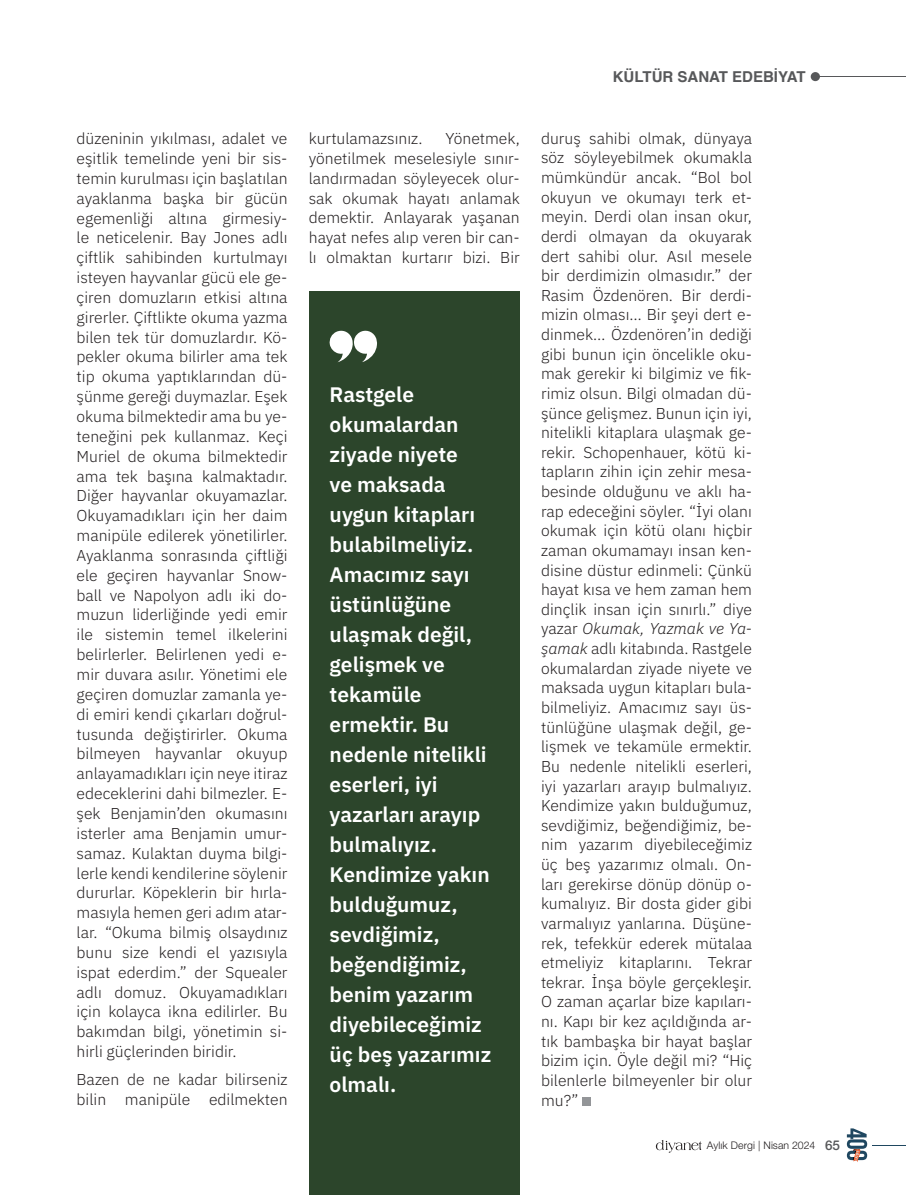
<style>
.page{position:relative;width:906px;height:1195px;background:#fff}
.page>*{position:absolute;margin:0;border:0;box-sizing:border-box;transform-origin:0 0}
.t1{font:600 21px/30px "IBM Plex Sans";color:#fff}
.t2{font:300 15.75px/19.6px "IBM Plex Sans";color:#231f20;text-align:justify}
.t3{font:700 15px "Helvetica";color:#57585a}
.t4{font:300 10.5px "Helvetica Neue LT Pro";color:#231f20}
.s1{font-style:italic}
.s2{font-weight:500;font-size:13.5px;color:#57585a}
</style>
<div class="page">
<div style="left:309px;top:291px;width:211px;height:904px;background:#2c452b"></div>
<svg style="left:329px;top:330px;width:48px;height:32px"></svg>
<div style="left:582px;top:1097px;width:8px;height:9px;background:#939598"></div>
<hr style="left:820px;top:76px;width:86px;height:1px;background:#57585a">
<div style="left:810px;top:72px;width:10px;height:9px;background:#57585a;border-radius:50%"></div>
<svg style="left:656px;top:1140px;width:46px;height:13px"></svg>
<svg style="left:847px;top:1128px;width:20px;height:34px"></svg>
<hr style="left:872px;top:1145px;width:34px;height:1px;background:#1f4760">
<p class="t2" style="left:77px;top:127px;width:212px">düzeninin yıkılması, adalet ve eşitlik temelinde yeni bir sis&shy;temin kurulması için başlatılan ayaklanma başka bir gücün egemenliği altına girmesiy&shy;le neticelenir. Bay Jones adlı çiftlik sahibinden kurtulmayı isteyen hayvanlar gücü ele ge&shy;çiren domuzların etkisi altına girerler. Çiftlikte okuma yazma bilen tek tür domuzlardır. Kö&shy;pekler okuma bilirler ama tek tip okuma yaptıklarından dü&shy;şünme gereği duymazlar. Eşek okuma bilmektedir ama bu ye&shy;teneğini pek kullanmaz. Keçi Muriel de okuma bilmektedir ama tek başına kalmaktadır.<br>Diğer hayvanlar okuyamazlar.<br>Okuyamadıkları için her daim manipüle edilerek yönetilirler.<br>Ayaklanma sonrasında çiftliği ele geçiren hayvanlar Snow&shy;ball ve Napolyon adlı iki do&shy;muzun liderliğinde yedi emir ile sistemin temel ilkelerini belirlerler. Belirlenen yedi e&shy;mir duvara asılır. Yönetimi ele geçiren domuzlar zamanla ye&shy;di emiri kendi çıkarları doğrul&shy;tusunda değiştirirler. Okuma bilmeyen hayvanlar okuyup anlayamadıkları için neye itiraz edeceklerini dahi bilmezler. E&shy;şek Benjamin’den okumasını isterler ama Benjamin umur&shy;samaz. Kulaktan duyma bilgi&shy;lerle kendi kendilerine söylenir dururlar. Köpeklerin bir hırla&shy;masıyla hemen geri adım atar&shy;lar. “Okuma bilmiş olsaydınız bunu size kendi el yazısıyla ispat ederdim.” der Squealer adlı domuz. Okuyamadıkları için kolayca ikna edilirler. Bu bakımdan bilgi, yönetimin si&shy;hirli güçlerinden biridir.</p>
<p class="t2" style="left:77px;top:1069px;width:212px">Bazen de ne kadar bilirseniz bilin manipüle edilmekten</p>
<p class="t3" style="left:613px;top:67px;width:194px">KÜLTÜR SANAT EDEBİYAT</p>
<p class="t2" style="left:309px;top:127px;width:212px;text-indent:137px">Yönetmek, yönetilmek meselesiyle sınır&shy;landırmadan söyleyecek olur&shy;sak okumak hayatı anlamak demektir. Anlayarak yaşanan hayat nefes alıp veren bir can&shy;lı olmaktan kurtarır bizi. Bir</p>
<p class="t2" style="left:541px;top:127px;width:212px">duruş sahibi olmak, dünyaya söz söyleyebilmek okumakla mümkündür ancak. “Bol bol okuyun ve okumayı terk et&shy;meyin. Derdi olan insan okur, derdi olmayan da okuyarak dert sahibi olur. Asıl mesele bir derdimizin olmasıdır.” der Rasim Özdenören. Bir derdi&shy;mizin olması… Bir şeyi dert e&shy;dinmek… Özdenören’in dediği gibi bunun için öncelikle oku&shy;mak gerekir ki bilgimiz ve fik&shy;rimiz olsun. Bilgi olmadan dü&shy;şünce gelişmez. Bunun için iyi, nitelikli kitaplara ulaşmak ge&shy;rekir. Schopenhauer, kötü ki&shy;tapların zihin için zehir mesa&shy;besinde olduğunu ve aklı ha&shy;rap edeceğini söyler. “İyi olanı okumak için kötü olanı hiçbir zaman okumamayı insan ken&shy;disine düstur edinmeli: Çünkü hayat kısa ve hem zaman hem dinçlik insan için sınırlı.” diye yazar <span class="s1">Okumak, Yazmak ve Ya&shy;şamak</span> adlı kitabında. Rastgele okumalardan ziyade niyete ve maksada uygun kitapları bula&shy;bilmeliyiz. Amacımız sayı üs&shy;tünlüğüne ulaşmak değil, ge&shy;lişmek ve tekamüle ermektir.<br>Bu nedenle nitelikli eserleri, iyi yazarları arayıp bulmalıyız.<br>Kendimize yakın bulduğumuz, sevdiğimiz, beğendiğimiz, be&shy;nim yazarım diyebileceğimiz üç beş yazarımız olmalı. On&shy;ları gerekirse dönüp dönüp o&shy;kumalıyız. Bir dosta gider gibi varmalıyız yanlarına. Düşüne&shy;rek, tefekkür ederek mütalaa etmeliyiz kitaplarını. Tekrar tekrar. İnşa böyle gerçekleşir.<br>O zaman açarlar bize kapıları&shy;nı. Kapı bir kez açıldığında ar&shy;tık bambaşka bir hayat başlar bizim için. Öyle değil mi? “Hiç bilenlerle bilmeyenler bir olur mu?”</p>
<p class="t2" style="left:309px;top:127px;width:115px">kurtulamazsınız.</p>
<p class="t1" style="left:330px;top:377px;width:163px">Rastgele okumalardan ziyade niyete<br>ve maksada uygun kitapları bulabilmeliyiz.<br>Amacımız sayı üstünlüğüne ulaşmak değil, gelişmek ve tekamüle ermektir. Bu nedenle nitelikli eserleri, iyi yazarları arayıp bulmalıyız.<br>Kendimize yakın bulduğumuz, sevdiğimiz, beğendiğimiz, benim yazarım diyebileceğimiz üç beş yazarımız olmalı.</p>
<p class="t4" style="left:707px;top:1139px;width:135px">Aylık Dergi | Nisan 2024 <span class="s2">65</span></p>
</div>
